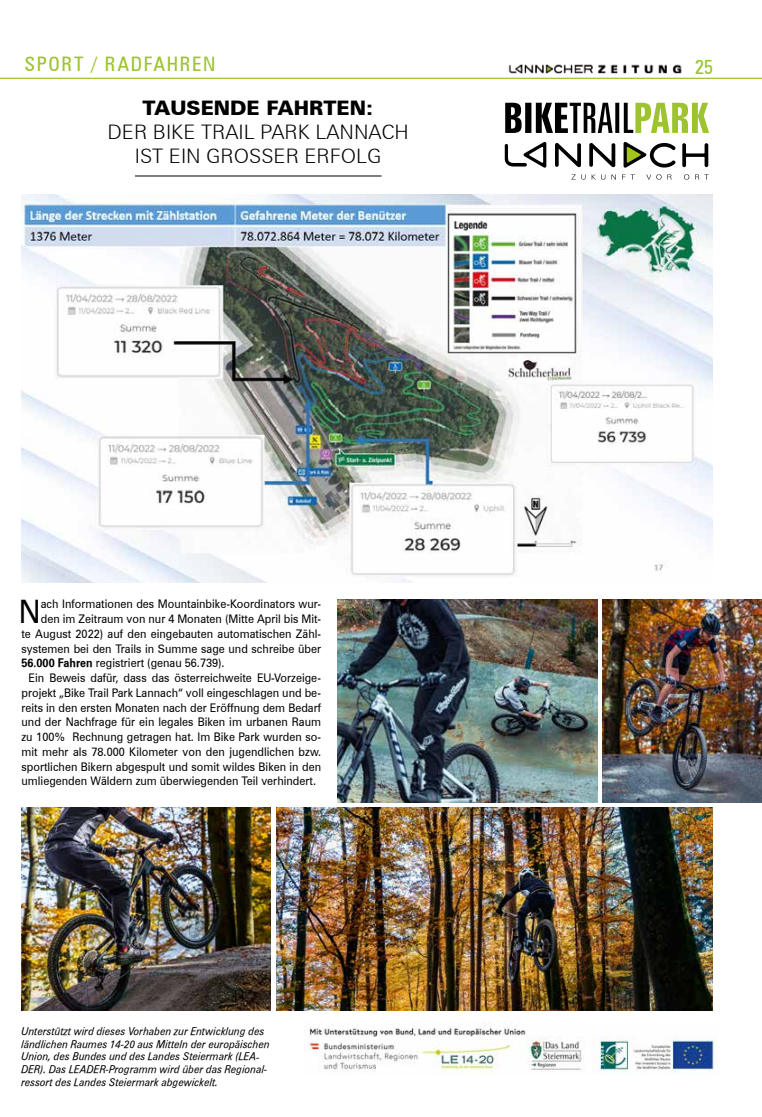
<style>
.page{position:relative;width:762px;height:1117px;background:#fff}
.page>*{position:absolute;margin:0;border:0;box-sizing:border-box;transform-origin:0 0}
.t1{font:32.38px "Zurich BT";color:#000;scale:.92 1}
.t2{font:20px/23.8px "Zurich Light BT";color:#000;text-align:center}
.t3{font:20px "Zurich Condensed BT";letter-spacing:.08em;color:#9dc42e}
.t4{font:20px "Zurich Black BT";color:#000}
.t5{font:11.88px "Zurich BT";color:#000;scale:.92 1}
.t6{font:10.62px/12.5px "Zurich Italic BT";color:#000;scale:.92 1}
.s1{font-family:"Zurich Bold BT"}
</style>
<div class="page">
<img style="left:22px;top:194px;width:690px;height:388px">
<hr style="left:135px;top:176px;width:246px;height:1px;background:#000">
<svg style="left:505px;top:103px;width:204px;height:30px"></svg>
<svg style="left:682px;top:143px;width:26px;height:24px"></svg>
<svg style="left:555px;top:143px;width:26px;height:24px"></svg>
<svg style="left:589px;top:143px;width:26px;height:24px"></svg>
<svg style="left:623px;top:142px;width:52px;height:26px"></svg>
<svg style="left:571px;top:174px;width:14px;height:6px"></svg>
<svg style="left:592px;top:174px;width:13px;height:6px"></svg>
<svg style="left:611px;top:174px;width:5px;height:5px"></svg>
<svg style="left:622px;top:174px;width:13px;height:5px"></svg>
<svg style="left:646px;top:174px;width:15px;height:6px"></svg>
<svg style="left:667px;top:174px;width:4px;height:5px"></svg>
<svg style="left:684px;top:174px;width:5px;height:6px"></svg>
<svg style="left:695px;top:174px;width:14px;height:5px"></svg>
<svg style="left:505px;top:142px;width:41px;height:26px"></svg>
<img style="left:304px;top:1022px;width:411px;height:52px">
<img style="left:337px;top:599px;width:260px;height:203px">
<img style="left:603px;top:599px;width:159px;height:203px">
<img style="left:276px;top:807px;width:436px;height:203px">
<img style="left:22px;top:807px;width:249px;height:203px">
<img style="left:508px;top:64px;width:174px;height:10px">
<hr style="left:0;top:78px;width:762px;height:1px;background:#9dc42e">
<h2 class="t3" style="left:25px;top:51px;width:192px">SPORT / RADFAHREN</h2>
<h2 class="t3" style="left:695px;top:55px;width:20px">25</h2>
<h2 class="t4" style="left:143px;top:96px;width:233px">TAUSENDE FAHRTEN:</h2>
<h2 class="t2" style="left:108px;top:120px;width:303px">DER BIKE TRAIL PARK LANNACH<br>IST EIN GROSSER ERFOLG</h2>
<h1 class="t1" style="left:19px;top:591px;width:25px">N</h1>
<p class="t5" style="left:41px;top:596px;width:306px">ach Informationen des Mountainbike-Koordinators wur-</p>
<p class="t5" style="left:41px;top:611px;width:306px">den im Zeitraum von nur 4 Monaten (Mitte April bis Mit-</p>
<p class="t5" style="left:22px;top:626px;width:327px">te August 2022) auf den eingebauten automatischen Zähl-</p>
<p class="t5" style="left:22px;top:641px;width:327px">systemen bei den Trails in Summe sage und schreibe über</p>
<p class="t5" style="left:22px;top:655px;width:222px"><span class="s1">56.000 Fahren</span> registriert (genau 56.739).</p>
<p class="t5" style="left:29px;top:670px;width:319px">Ein Beweis dafür, dass das österreichweite EU-Vorzeige-</p>
<p class="t5" style="left:22px;top:685px;width:327px">projekt „Bike Trail Park Lannach“ voll eingeschlagen und be-</p>
<p class="t5" style="left:22px;top:700px;width:327px">reits in den ersten Monaten nach der Eröffnung dem Bedarf</p>
<p class="t5" style="left:22px;top:714px;width:327px">und der Nachfrage für ein legales Biken im urbanen Raum</p>
<p class="t5" style="left:22px;top:729px;width:327px">zu 100% Rechnung getragen hat. Im Bike Park wurden so-</p>
<p class="t5" style="left:22px;top:744px;width:327px">mit mehr als 78.000 Kilometer von den jugendlichen bzw.</p>
<p class="t5" style="left:22px;top:759px;width:327px">sportlichen Bikern abgespult und somit wildes Biken in den</p>
<p class="t5" style="left:22px;top:773px;width:322px">umliegenden Wäldern zum überwiegenden Teil verhindert.</p>
<p class="t6" style="left:22px;top:1025px;width:271px">Unterstützt wird dieses Vorhaben zur Entwicklung des ländlichen Raumes 14-20 aus Mitteln der europäischen Union, des Bundes und des Landes Steiermark (LEA-DER). Das LEADER-Programm wird über das Regional&shy;ressort des Landes Steiermark abgewickelt.</p>
</div>
